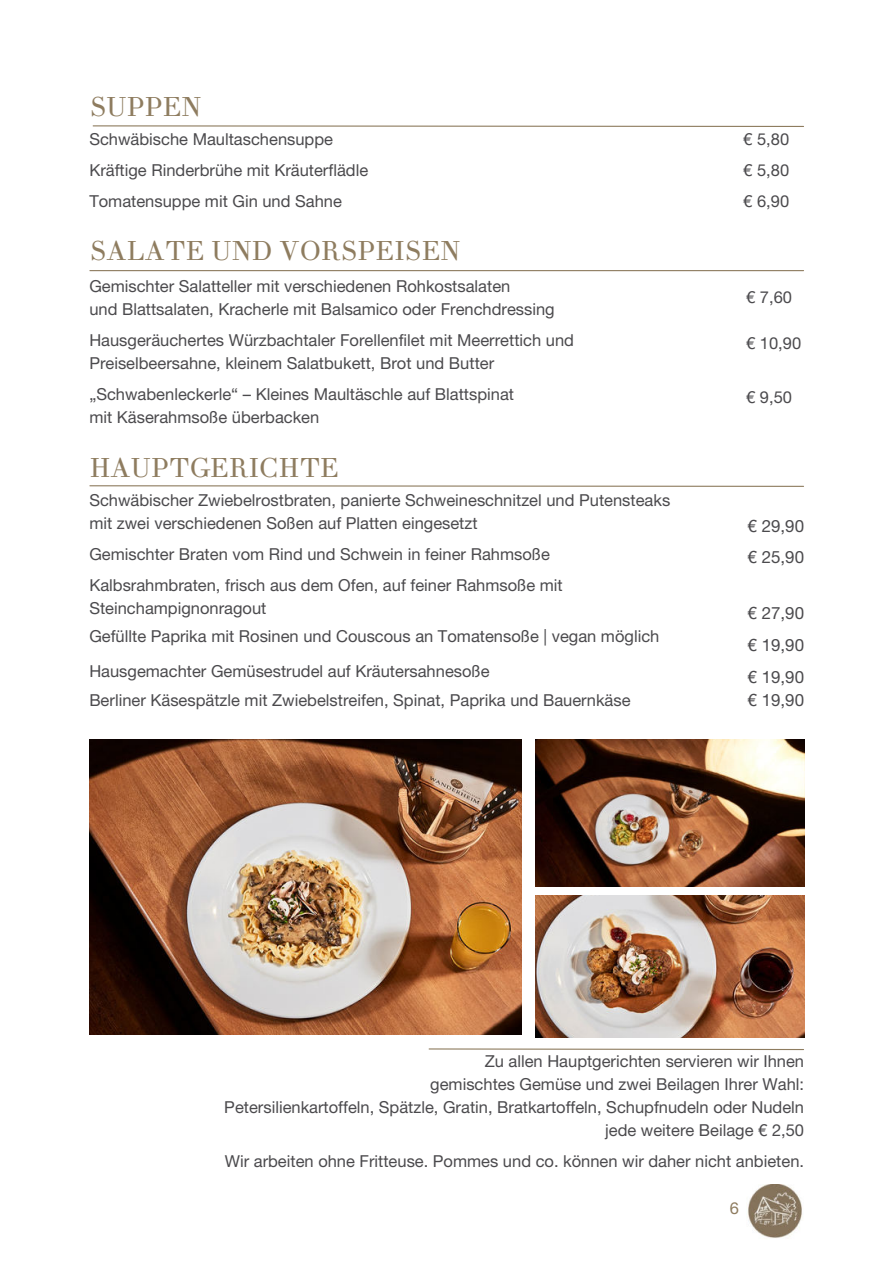
<style>
.page{position:relative;width:893px;height:1264px;background:#fff}
.page>*{position:absolute;margin:0;border:0;box-sizing:border-box;transform-origin:0 0}
.t1{font:27px "Theano Didot";color:#8e7c5f}
.t2{font:16.95px/31.8px "Helvetica Neue LT Pro";color:#4b4a4d}
.t3{font:16.5px/23px "Helvetica Neue LT Pro";color:#4b4a4d}
.t4{font:16.5px "Helvetica Neue LT Pro";color:#8e7c5f}
</style>
<div class="page">
<svg style="left:428px;top:1048px;width:376px;height:2px"></svg>
<svg style="left:92px;top:125px;width:712px;height:2px"></svg>
<hr style="left:90px;top:270px;width:713px;height:1px;background:#8e7c5f">
<svg style="left:89px;top:485px;width:715px;height:2px"></svg>
<img style="left:747px;top:1184px;width:55px;height:54px">
<img style="left:89px;top:739px;width:432px;height:295px">
<img style="left:535px;top:895px;width:269px;height:142px">
<img style="left:535px;top:739px;width:269px;height:148px">
<h1 class="t1" style="left:89px;top:90px;width:113px">SUPPEN</h1>
<p class="t3" style="left:89px;top:123px;width:280px;line-height:31px">Schwäbische Maultaschensuppe<br>Kräftige Rinderbrühe mit Kräuterflädle<br>Tomatensuppe mit Gin und Sahne</p>
<h1 class="t1" style="left:89px;top:234px;width:372px">SALATE UND VORSPEISEN</h1>
<p class="t3" style="left:89px;top:274px;width:467px">Gemischter Salatteller mit verschiedenen Rohkostsalaten<br>und Blattsalaten, Kracherle mit Balsamico oder Frenchdressing</p>
<p class="t3" style="left:89px;top:328px;width:486px">Hausgeräuchertes Würzbachtaler Forellenfilet mit Meerrettich und<br>Preiselbeersahne, kleinem Salatbukett, Brot und Butter</p>
<p class="t3" style="left:89px;top:382px;width:426px">„Schwabenleckerle“ – Kleines Maultäschle auf Blattspinat mit Käserahmsoße überbacken</p>
<h1 class="t1" style="left:89px;top:451px;width:251px">HAUPTGERICHTE</h1>
<p class="t3" style="left:89px;top:488px;width:582px">Schwäbischer Zwiebelrostbraten, panierte Schweineschnitzel und Putensteaks mit zwei verschiedenen Soßen auf Platten eingesetzt</p>
<p class="t3" style="left:89px;top:538px;width:475px;line-height:31px">Gemischter Braten vom Rind und Schwein in feiner Rahmsoße<br>Kalbsrahmbraten, frisch aus dem Ofen, auf feiner Rahmsoße mit</p>
<p class="t3" style="left:89px;top:594px;width:571px;line-height:28px">Steinchampignonragout<br>Gefüllte Paprika mit Rosinen und Couscous an Tomatensoße | vegan möglich</p>
<p class="t3" style="left:89px;top:656px;width:542px;line-height:29.5px">Hausgemachter Gemüsestrudel auf Kräutersahnesoße<br>Berliner Käsespätzle mit Zwiebelstreifen, Spinat, Paprika und Bauernkäse</p>
<p class="t3" style="left:743px;top:123px;width:47px;line-height:31px;text-align:justify">€ 5,80 € 5,80 € 6,90</p>
<p class="t3" style="left:746px;top:285px;width:47px">€ 7,60</p>
<p class="t3" style="left:746px;top:331px;width:57px">€ 10,90</p>
<p class="t3" style="left:746px;top:385px;width:47px">€ 9,50</p>
<p class="t2" style="left:747px;top:509px;width:58px">€ 29,90 € 25,90</p>
<p class="t2" style="left:747px;top:596px;width:58px;text-align:justify">€ 27,90 € 19,90 € 19,90</p>
<p class="t2" style="left:747px;top:684px;width:58px">€ 19,90</p>
<p class="t3" style="left:224px;top:1049px;width:581px;text-align:right">Zu allen Hauptgerichten servieren wir Ihnen<br>gemischtes Gemüse und zwei Beilagen Ihrer Wahl:<br>Petersilienkartoffeln, Spätzle, Gratin, Bratkartoffeln, Schupfnudeln oder Nudeln jede weitere Beilage € 2,50</p>
<p class="t3" style="left:225px;top:1149px;width:580px">Wir arbeiten ohne Fritteuse. Pommes und co. können wir daher nicht anbieten.</p>
<p class="t4" style="left:729px;top:1198px;width:11px">6</p>
</div>
